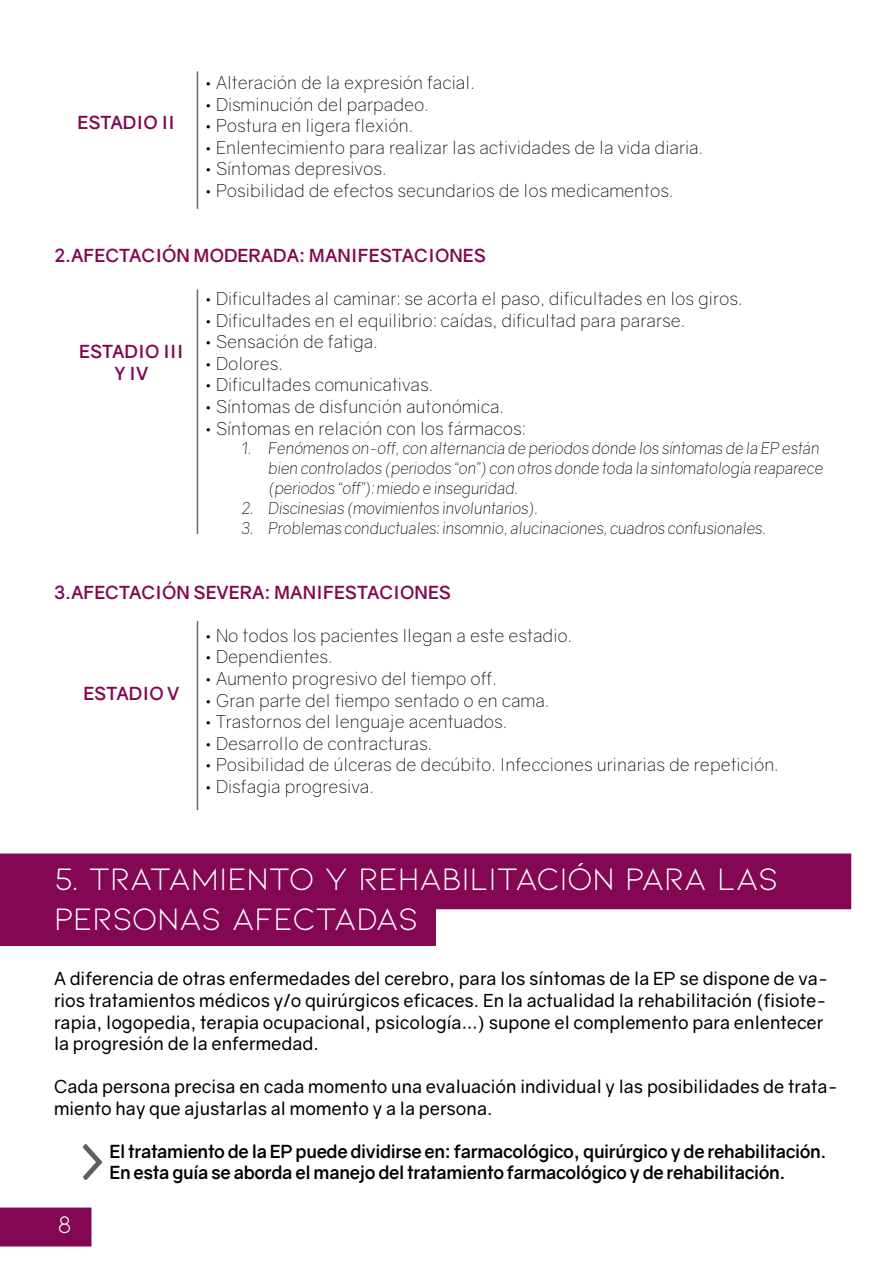
<style>
.page{position:relative;width:893px;height:1263px;background:#fff}
.page>*{position:absolute;margin:0;border:0;box-sizing:border-box;transform-origin:0 0}
.t1{font:33px/39.6px "Kiona";letter-spacing:-.015em;color:#fff}
.t2{font:25.5px "Kiona";color:#fff}
.t3{font:300 18px "Gravity";color:#000}
.t4{font:18px/21.6px "Gravity";color:#000}
.t5{font:700 18px/21.6px "Gravity";letter-spacing:-.02em;color:#000}
.t6{font:700 18px/21.6px "Gravity";color:#830753;text-align:center}
.t7{font:italic 300 16.5px/19.8px "Gravity";letter-spacing:-.01em;color:#000}
</style>
<div class="page">
<div style="left:0;top:1207px;width:92px;height:39px;background:#830753;border:2px solid #830753"></div>
<hr style="left:197px;top:71px;width:1px;height:138px;background:#6d647e">
<hr style="left:197px;top:289px;width:1px;height:245px;background:#6d647e">
<hr style="left:197px;top:621px;width:1px;height:189px;background:#6d647e">
<div style="left:1px;top:891px;width:434px;height:54px;background:#830753"></div>
<div style="left:0;top:890px;width:436px;height:56px;border:2px solid #830753"></div>
<div style="left:1px;top:854px;width:849px;height:54px;background:#830753"></div>
<div style="left:0;top:853px;width:851px;height:56px;border:2px solid #830753"></div>
<img style="left:83px;top:1145px;width:19px;height:34px">
<h4 class="t6" style="left:77px;top:112px;width:99px">ESTADIO II</h4>
<p class="t3" style="left:204px;top:72px;width:272px">• Alteración de la expresión facial.</p>
<p class="t3" style="left:204px;top:93px;width:226px">• Disminución del parpadeo.</p>
<p class="t3" style="left:204px;top:115px;width:211px">• Postura en ligera flexión.</p>
<p class="t3" style="left:204px;top:137px;width:501px">• Enlentecimiento para realizar las actividades de la vida diaria.</p>
<p class="t3" style="left:204px;top:158px;width:184px">• Síntomas depresivos.</p>
<p class="t3" style="left:204px;top:180px;width:471px">• Posibilidad de efectos secundarios de los medicamentos.</p>
<p class="t6" style="left:54px;top:245px;width:433px">2.AFECTACIÓN MODERADA: MANIFESTACIONES</p>
<h4 class="t6" style="left:79px;top:341px;width:106px">ESTADIO III<br>Y IV</h4>
<p class="t3" style="left:204px;top:288px;width:540px">• Dificultades al caminar: se acorta el paso, dificultades en los giros.</p>
<p class="t3" style="left:204px;top:309px;width:483px">• Dificultades en el equilibrio: caídas, dificultad para pararse.</p>
<p class="t3" style="left:204px;top:331px;width:175px">• Sensación de fatiga.</p>
<p class="t3" style="left:204px;top:353px;width:80px">• Dolores.</p>
<p class="t3" style="left:204px;top:374px;width:231px">• Dificultades comunicativas.</p>
<p class="t3" style="left:204px;top:396px;width:301px">• Síntomas de disfunción autonómica.</p>
<p class="t3" style="left:204px;top:417px;width:323px">• Síntomas en relación con los fármacos:</p>
<p class="t7" style="left:268px;top:439px;width:556px;text-indent:-27px">1. Fenómenos on-off, con alternancia de periodos donde los síntomas de la EP están bien controlados (periodos “on”) con otros donde toda la sintomatología reaparece (periodos “off”): miedo e inseguridad.</p>
<p class="t7" style="left:242px;top:498px;width:298px">2. Discinesias (movimientos involuntarios).</p>
<p class="t7" style="left:242px;top:518px;width:526px">3. Problemas conductuales: insomnio, alucinaciones, cuadros confusionales.</p>
<h4 class="t6" style="left:54px;top:581px;width:399px">3.AFECTACIÓN SEVERA: MANIFESTACIONES</h4>
<p class="t6" style="left:83px;top:683px;width:98px">ESTADIO V</p>
<p class="t3" style="left:204px;top:624px;width:370px">• No todos los pacientes llegan a este estadio.</p>
<p class="t3" style="left:204px;top:646px;width:130px">• Dependientes.</p>
<p class="t3" style="left:204px;top:668px;width:294px">• Aumento progresivo del tiempo off.</p>
<p class="t3" style="left:204px;top:689px;width:347px">• Gran parte del tiempo sentado o en cama.</p>
<p class="t3" style="left:204px;top:711px;width:305px">• Trastornos del lenguaje acentuados.</p>
<p class="t3" style="left:204px;top:732px;width:230px">• Desarrollo de contracturas.</p>
<p class="t3" style="left:204px;top:754px;width:576px">• Posibilidad de úlceras de decúbito. Infecciones urinarias de repetición.</p>
<p class="t3" style="left:204px;top:776px;width:171px">• Disfagia progresiva.</p>
<p class="t1" style="left:54px;top:859px;width:726px">5. TRATAMIENTO Y REHABILITACIÓN PARA LAS<br>PERSONAS AFECTADAS</p>
<p class="t4" style="left:54px;top:968px;width:774px">A diferencia de otras enfermedades del cerebro, para los síntomas de la EP se dispone de va&shy;rios tratamientos médicos y/o quirúrgicos eficaces. En la actualidad la rehabilitación (fisiote&shy;rapia, logopedia, terapia ocupacional, psicología…) supone el complemento para enlentecer la progresión de la enfermedad.</p>
<p class="t4" style="left:54px;top:1076px;width:783px">Cada persona precisa en cada momento una evaluación individual y las posibilidades de trata&shy;miento hay que ajustarlas al momento y a la persona.</p>
<h4 class="t5" style="left:109px;top:1140px;width:718px">El tratamiento de la EP puede dividirse en: farmacológico, quirúrgico y de rehabilitación.<br>En esta guía se aborda el manejo del tratamiento farmacológico y de rehabilitación.</h4>
<p class="t2" style="left:57px;top:1210px;width:16px">8</p>
</div>
